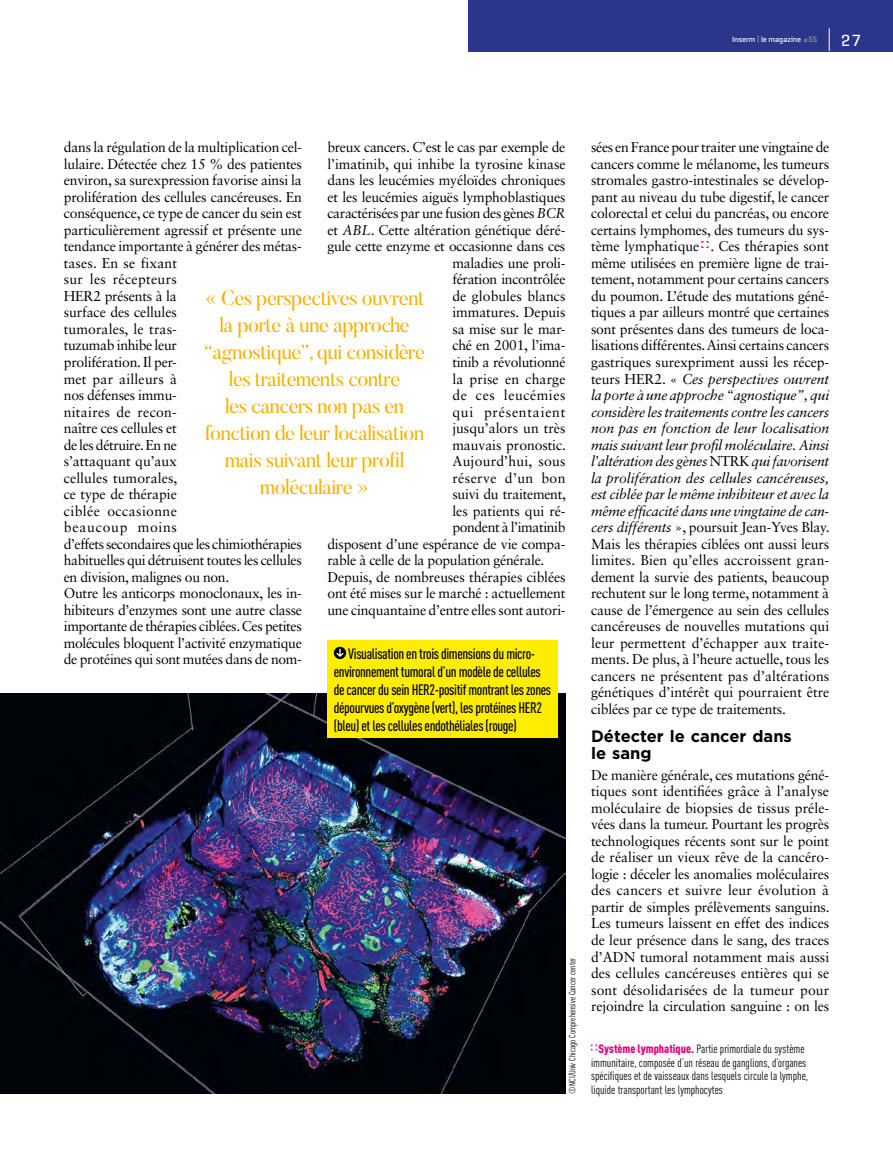
<style>
.page{position:relative;width:893px;height:1149px;background:#fff}
.page>*{position:absolute;margin:0;border:0;box-sizing:border-box;transform-origin:0 0}
.t1{font:20.7px/27px "Butler";letter-spacing:-.025em;color:#f9b000;text-align:center}
.t2{font:700 16.5px/16.5px "Gotham";color:#000}
.t3{font:500 16.5px "Geogrotesque Stencil A";color:#fff}
.t4{font:500 condensed 15px/18px "DINOT";letter-spacing:-.025em;color:#000}
.t5{font:14.25px/16.5px "Sabon LT Std";letter-spacing:-.015em;color:#000;text-align:justify}
.t6{font:14.25px "Sabon LT Std";letter-spacing:.015em;color:#000}
.t7{font:14.25px "Sabon LT Std";letter-spacing:.01em;color:#000}
.t8{font:14.25px "Sabon LT Std";letter-spacing:.055em;color:#000}
.t9{font:14.25px "Sabon LT Std";letter-spacing:.04em;color:#000}
.t10{font:14.25px "Sabon LT Std";letter-spacing:.03em;color:#000}
.t11{font:condensed 12px/13.5px "DINOT";color:#000}
.t12{font:condensed 9px "DINOT";color:#000}
.t13{font:500 7.95px "Geogrotesque Stencil A";color:#fff}
.s1{color:#9d9d9c}
.s2{font-style:italic}
.s3{color:#e6007d}
.s4{font-weight:900;color:#e6007d}
</style>
<div class="page">
<img style="left:0;top:693px;width:566px;height:399px">
<div style="left:327px;top:640px;width:231px;height:97px;background:#ffed00"></div>
<svg style="left:334px;top:646px;width:12px;height:13px"></svg>
<svg style="left:336px;top:648px;width:8px;height:8px"></svg>
<div style="left:468px;top:0;width:425px;height:52px;background:#2b368a"></div>
<svg style="left:829px;top:28px;width:1px;height:23px"></svg>
<p class="t13" style="left:732px;top:34px;width:87px">Inserm <span class="s1">|</span> le magazine <span class="s1">#55</span></p>
<p class="t3" style="left:841px;top:30px;width:21px">27</p>
<p class="t5" style="left:64px;top:139px;width:240px;text-align:left">dans la régulation de la multiplication cel&shy;lulaire. Détectée chez 15 % des patientes environ, sa surexpression favorise ainsi la prolifération des cellules cancéreuses. En conséquence, ce type de cancer du sein est particulièrement agressif et présente une tendance importante à générer des métas&shy;tases. En se fixant<br>sur les récepteurs<br>HER2 présents à la<br>surface des cellules<br>tumorales, le tras-<br>tuzumab inhibe leur<br>prolifération. Il per-<br>met par ailleurs à<br>nos défenses immu-<br>nitaires de recon-<br>naître ces cellules et<br>de les détruire. En ne<br>s’attaquant qu’aux<br>cellules tumorales,<br>ce type de thérapie<br>ciblée occasionne<br>beaucoup moins<br>d’effets secondaires que les chimiothérapies habituelles qui détruisent toutes les cellules en division, malignes ou non.<br>Outre les anticorps monoclonaux, les in&shy;hibiteurs d’enzymes sont une autre classe importante de thérapies ciblées. Ces petites molécules bloquent l’activité enzymatique de protéines qui sont mutées dans de nom-</p>
<p class="t5" style="left:327px;top:139px;width:240px">breux cancers. C’est le cas par exemple de</p>
<p class="t5" style="left:327px;top:155px;width:240px">l’imatinib, qui inhibe la tyrosine kinase</p>
<p class="t5" style="left:327px;top:172px;width:240px">dans les leucémies myéloïdes chroniques</p>
<p class="t5" style="left:327px;top:188px;width:240px">et les leucémies aiguës lymphoblastiques</p>
<p class="t5" style="left:327px;top:205px;width:240px">caractérisées par une fusion des gènes <span class="s2">BCR</span></p>
<p class="t5" style="left:327px;top:221px;width:240px">et <span class="s2">ABL</span>. Cette altération génétique déré-</p>
<p class="t5" style="left:327px;top:238px;width:239px">gule cette enzyme et occasionne dans ces</p>
<p class="t5" style="left:452px;top:254px;width:115px">maladies une proli-</p>
<p class="t5" style="left:452px;top:271px;width:115px">fération incontrôlée</p>
<p class="t5" style="left:452px;top:287px;width:115px">de globules blancs</p>
<p class="t5" style="left:452px;top:304px;width:115px">immatures. Depuis</p>
<p class="t5" style="left:452px;top:320px;width:115px">sa mise sur le mar-</p>
<p class="t5" style="left:452px;top:337px;width:115px">ché en 2001, l’ima-</p>
<p class="t5" style="left:452px;top:353px;width:115px">tinib a révolutionné</p>
<p class="t7" style="left:452px;top:370px;width:115px">la prise en charge</p>
<p class="t9" style="left:452px;top:386px;width:115px">de ces leucémies</p>
<p class="t8" style="left:452px;top:403px;width:115px">qui présentaient</p>
<p class="t5" style="left:452px;top:419px;width:115px">jusqu’alors un très</p>
<p class="t5" style="left:452px;top:436px;width:115px">mauvais pronostic.</p>
<p class="t6" style="left:452px;top:452px;width:115px">Aujourd’hui, sous</p>
<p class="t10" style="left:452px;top:469px;width:115px">réserve d’un bon</p>
<p class="t5" style="left:452px;top:485px;width:115px">suivi du traitement,</p>
<p class="t5" style="left:452px;top:502px;width:115px">les patients qui ré-</p>
<p class="t5" style="left:452px;top:518px;width:115px">pondent à l’imatinib</p>
<p class="t5" style="left:327px;top:535px;width:240px">disposent d’une espérance de vie compa-</p>
<p class="t5" style="left:327px;top:551px;width:219px">rable à celle de la population générale.</p>
<p class="t5" style="left:327px;top:568px;width:240px">Depuis, de nombreuses thérapies ciblées</p>
<p class="t5" style="left:327px;top:584px;width:240px">ont été mises sur le marché : actuellement</p>
<p class="t5" style="left:327px;top:601px;width:240px">une cinquantaine d’entre elles sont autori-</p>
<h1 class="t1" style="left:204px;top:283px;width:222px">« Ces perspectives ouvrent la porte à une approche “agnostique”, qui considère les traitements contre<br>les cancers non pas en fonction de leur localisation mais suivant leur profil moléculaire »</h1>
<p class="t4" style="left:334px;top:644px;width:219px;text-indent:14px">Visualisation en trois dimensions du micro&shy;environnement tumoral d’un modèle de cellules de cancer du sein HER2-positif montrant les zones dépourvues d’oxygène (vert), les protéines HER2 (bleu) et les cellules endothéliales (rouge)</p>
<p class="t12" style="left:567px;top:1093px;width:137px;rotate:-90deg">©NCI/Univ Chicago Comprehensive Cancer center</p>
<p class="t5" style="left:591px;top:139px;width:240px">sées en France pour traiter une vingtaine de cancers comme le mélanome, les tumeurs stromales gastro-intestinales se dévelop&shy;pant au niveau du tube digestif, le cancer colorectal et celui du pancréas, ou encore certains lymphomes, des tumeurs du sys&shy;tème lymphatique<span class="s3">✓</span>. Ces thérapies sont même utilisées en première ligne de trai&shy;tement, notamment pour certains cancers du poumon. L’étude des mutations géné&shy;tiques a par ailleurs montré que certaines sont présentes dans des tumeurs de loca&shy;lisations différentes. Ainsi certains cancers gastriques surexpriment aussi les récep&shy;teurs HER2. « <span class="s2">Ces perspectives ouvrent la porte à une approche “agnostique”, qui considère les traitements contre les cancers non pas en fonction de leur localisation mais suivant leur profil moléculaire. Ainsi l’altération des gènes</span> NTRK <span class="s2">qui favorisent la prolifération des cellules cancéreuses, est ciblée par le même inhibiteur et avec la même efficacité dans une vingtaine de can&shy;cers différents</span> », poursuit Jean-Yves Blay.<br>Mais les thérapies ciblées ont aussi leurs limites. Bien qu’elles accroissent gran&shy;dement la survie des patients, beaucoup rechutent sur le long terme, notamment à cause de l’émergence au sein des cellules cancéreuses de nouvelles mutations qui leur permettent d’échapper aux traite&shy;ments. De plus, à l’heure actuelle, tous les cancers ne présentent pas d’altérations génétiques d’intérêt qui pourraient être ciblées par ce type de traitements.</p>
<p class="t2" style="left:591px;top:728px;width:202px">Détecter le cancer dans le sang</p>
<p class="t5" style="left:591px;top:766px;width:240px">De manière générale, ces mutations géné&shy;tiques sont identifiées grâce à l’analyse moléculaire de biopsies de tissus préle&shy;vées dans la tumeur. Pourtant les progrès technologiques récents sont sur le point de réaliser un vieux rêve de la cancéro&shy;logie : déceler les anomalies moléculaires des cancers et suivre leur évolution à partir de simples prélèvements sanguins.<br>Les tumeurs laissent en effet des indices de leur présence dans le sang, des traces d’ADN tumoral notamment mais aussi des cellules cancéreuses entières qui se sont désolidarisées de la tumeur pour rejoindre la circulation sanguine : on les</p>
<p class="t11" style="left:591px;top:1041px;width:218px"><span class="s3">✔</span><span class="s4">Système lymphatique.</span> Partie primordiale du système immunitaire, composée d’un réseau de ganglions, d’organes spécifiques et de vaisseaux dans lesquels circule la lymphe, liquide transportant les lymphocytes</p>
</div>
